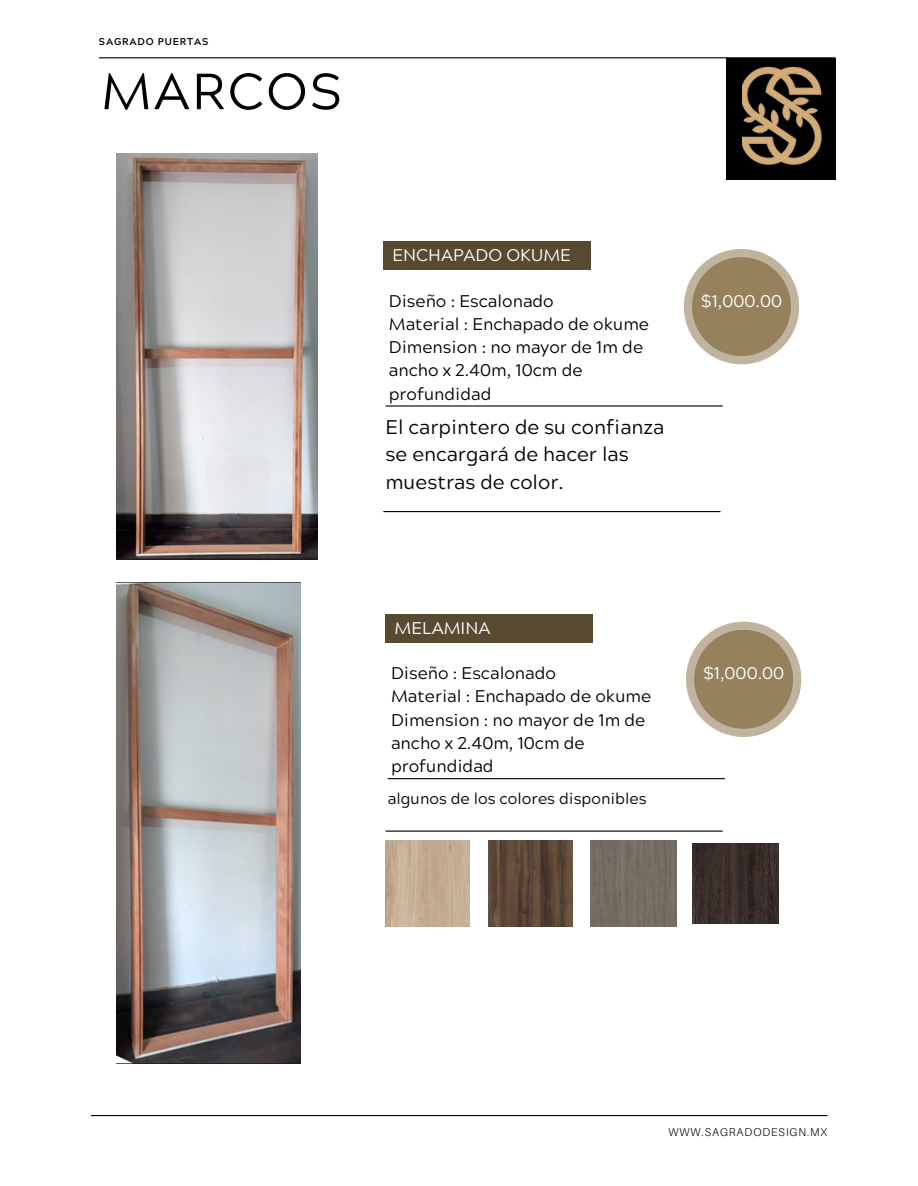
<style>
.page{position:relative;width:918px;height:1186px;background:#fff}
.page>*{position:absolute;margin:0;border:0;box-sizing:border-box;transform-origin:0 0}
.t1{font:50.7px "Acherus Grotesque";letter-spacing:.04em;color:#000}
.t2{font:19.65px/27.5px "Acherus Grotesque";color:#000}
.t3{font:16.95px/23.2px "Acherus Grotesque";color:#000}
.t4{font:16.95px "Acherus Grotesque";color:#fff}
.t5{font:15.45px "Acherus Grotesque";color:#000}
.t6{font:300 11.25px "Aileron";letter-spacing:.08em;color:#000}
.t7{font:700 9.9px "Acherus Grotesque";letter-spacing:.08em;color:#000}
</style>
<div class="page">
<hr style="left:99px;top:57px;width:736px;height:1px;background:#000">
<hr style="left:91px;top:1115px;width:736px;height:1px;background:#000">
<div style="left:726px;top:58px;width:109px;height:122px;background:#000"></div>
<img style="left:742px;top:59px;width:94px;height:115px">
<hr style="left:386px;top:405px;width:337px;height:1px;background:#000">
<hr style="left:383px;top:511px;width:338px;height:1px;background:#000">
<div style="left:383px;top:242px;width:208px;height:28px;background:#584a30"></div>
<div style="left:684px;top:249px;width:115px;height:115px;background:#c1b49f;border-radius:50%"></div>
<div style="left:692px;top:257px;width:99px;height:99px;background:#96815d;border-radius:50%"></div>
<hr style="left:388px;top:778px;width:337px;height:1px;background:#000">
<hr style="left:386px;top:830px;width:337px;height:1px;background:#000">
<div style="left:386px;top:614px;width:207px;height:29px;background:#584a30"></div>
<svg style="left:686px;top:621px;width:115px;height:116px;background:#c2b5a0"></svg>
<div style="left:694px;top:630px;width:99px;height:99px;background:#96815d;border-radius:50%"></div>
<div style="left:591px;top:841px;width:85px;height:85px;background:#756d62"></div>
<img style="left:692px;top:843px;width:87px;height:80px">
<img style="left:489px;top:841px;width:83px;height:85px">
<img style="left:116px;top:153px;width:202px;height:406px">
<img style="left:116px;top:582px;width:185px;height:482px">
<img style="left:385px;top:841px;width:85px;height:85px">
<p class="t7" style="left:99px;top:38px;width:111px">SAGRADO PUERTAS</p>
<h2 class="t1" style="left:101px;top:71px;width:242px">MARCOS</h2>
<h4 class="t4" style="left:392px;top:248px;width:180px">ENCHAPADO OKUME</h4>
<h4 class="t3" style="left:389px;top:291px;width:262px">Diseño : Escalonado<br>Material : Enchapado de okume<br>Dimension : no mayor de 1m de ancho x 2.40m, 10cm de profundidad</h4>
<h4 class="t2" style="left:386px;top:416px;width:280px">El carpintero de su confianza se encargará de hacer las muestras de color.</h4>
<p class="t4" style="left:701px;top:294px;width:82px">$1,000.00</p>
<p class="t4" style="left:395px;top:621px;width:97px">MELAMINA</p>
<p class="t3" style="left:391px;top:664px;width:262px">Diseño : Escalonado<br>Material : Enchapado de okume<br>Dimension : no mayor de 1m de ancho x 2.40m, 10cm de profundidad</p>
<p class="t5" style="left:388px;top:792px;width:260px">algunos de los colores disponibles</p>
<h5 class="t4" style="left:703px;top:666px;width:82px">$1,000.00</h5>
<h3 class="t6" style="left:668px;top:1125px;width:161px">WWW.SAGRADODESIGN.MX</h3>
</div>
